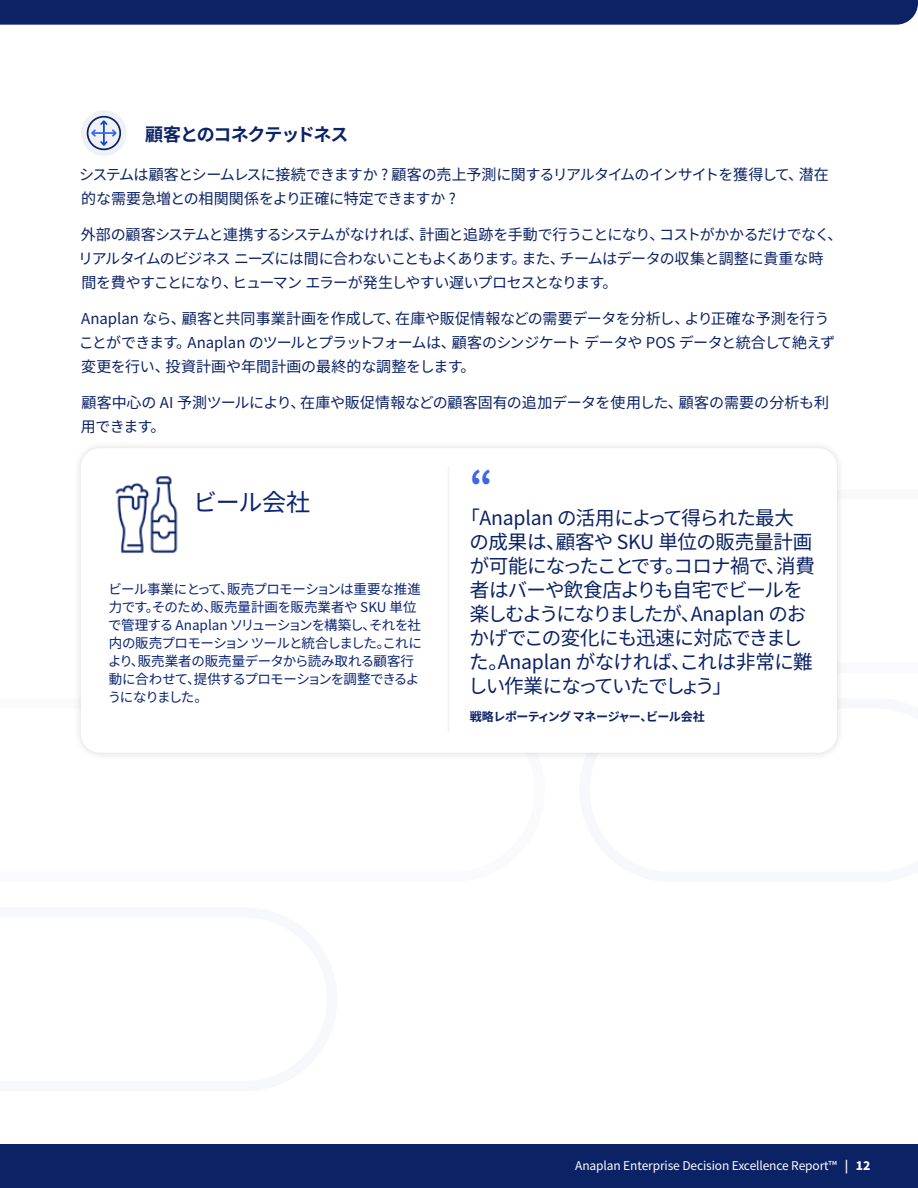
<style>
.page{position:relative;width:918px;height:1188px;background:#fff}
.page>*{position:absolute;margin:0;border:0;box-sizing:border-box;transform-origin:0 0}
.t1{font:700 40.5px "Source Han Sans JP";color:#3d66eb}
.t2{font:24px "Source Han Sans JP";letter-spacing:-.035em;color:#0a2473}
.t3{font:19.5px/24px "Source Han Sans JP";letter-spacing:-.035em;color:#0b2265}
.t4{font:700 18px "Source Han Sans JP";letter-spacing:-.06em;color:#0b2265}
.t5{font:15px/24px "Source Han Sans JP";letter-spacing:-.03em;color:#0b2265}
.t6{font:15px/24px "Source Han Sans JP";letter-spacing:-.01em;color:#0b2265}
.t7{font:13.5px/18px "Source Han Sans JP";letter-spacing:-.04em;color:#0a2473}
.t8{font:12px "Source Han Sans JP";letter-spacing:-.01em;color:#fff}
.t9{font:700 12px "Source Han Sans JP";letter-spacing:-.04em;color:#0b2265}
.s1{font-weight:700}
.s2{font-weight:800}
</style>
<div class="page">
<div style="left:0;top:0;width:918px;height:25px;background:#0b2265"></div>
<div style="left:0;top:1145px;width:918px;height:43px;background:#0b2265"></div>
<div style="left:81px;top:110px;width:46px;height:46px;background:#f0f1f7;border-radius:50%"></div>
<div style="left:87px;top:116px;width:34px;height:34px;border:2px solid #062069;border-radius:50%"></div>
<svg style="left:89px;top:119px;width:29px;height:28px"></svg>
<div style="left:73px;top:440px;width:772px;height:321px;background:#f8f8f8"></div>
<div style="left:81px;top:448px;width:756px;height:305px;background:#fff;border-radius:19px"></div>
<hr style="left:448px;top:467px;width:1px;height:265px;background:#f0f1f7">
<img style="left:115px;top:476px;width:63px;height:77px">
<p class="t4" style="left:145px;top:125px;width:205px">顧客とのコネクテッドネス</p>
<p class="t5" style="left:79px;top:163px;width:751px">システムは顧客とシームレスに接続できますか ? 顧客の売上予測に関するリアルタイムのインサイトを獲得して、潜在的な需要急増との相関関係をより正確に特定できますか ?</p>
<p class="t5" style="left:78px;top:223px;width:766px">外部の顧客システムと連携するシステムがなければ、計画と追跡を手動で行うことになり、コストがかかるだけでなく、リアルタイムのビジネス ニーズには間に合わないこともよくあります。また、チームはデータの収集と調整に貴重な時<br>間を費やすことになり、ヒューマン エラーが発生しやすい遅いプロセスとなります。</p>
<p class="t5" style="left:79px;top:307px;width:758px">Anaplan なら、顧客と共同事業計画を作成して、在庫や販促情報などの需要データを分析し、より正確な予測を行うことができます。Anaplan のツールとプラットフォームは、顧客のシンジケート データや POS データと統合して絶えず変更を行い、投資計画や年間計画の最終的な調整をします。</p>
<p class="t6" style="left:81px;top:391px;width:750px">顧客中心の AI 予測ツールにより、在庫や販促情報などの顧客固有の追加データを使用した、顧客の需要の分析も利用できます。</p>
<h2 class="t2" style="left:193px;top:489px;width:118px">ビール会社</h2>
<p class="t7" style="left:108px;top:580px;width:316px">ビール事業にとって、販売プロモーションは重要な推進力です。そのため、販売量計画を販売業者や SKU 単位で管理する Anaplan ソリューションを構築し、それを社内の販売プロモーション ツールと統合しました。これにより、販売業者の販売量データから読み取れる顧客行動に合わせて、提供するプロモーションを調整できるようになりました。</p>
<h1 class="t1" style="left:470px;top:463px;width:25px">“</h1>
<h3 class="t3" style="left:468px;top:506px;width:348px;text-indent:-8px">「Anaplan の活用によって得られた最大の成果は、顧客や SKU 単位の販売量計画が可能になったことです。コロナ禍で、消費者はバーや飲食店よりも自宅でビールを楽しむようになりましたが、Anaplan のおかげでこの変化にも迅速に対応できました。Anaplan がなければ、これは非常に難しい作業になっていたでしょう」</h3>
<p class="t9" style="left:470px;top:710px;width:237px">戦略レポーティング マネージャー、ビール会社</p>
<p class="t8" style="left:575px;top:1159px;width:297px">Anaplan Enterprise Decision Excellence Report™ <span class="s1">|</span> <span class="s2">12</span></p>
</div>
